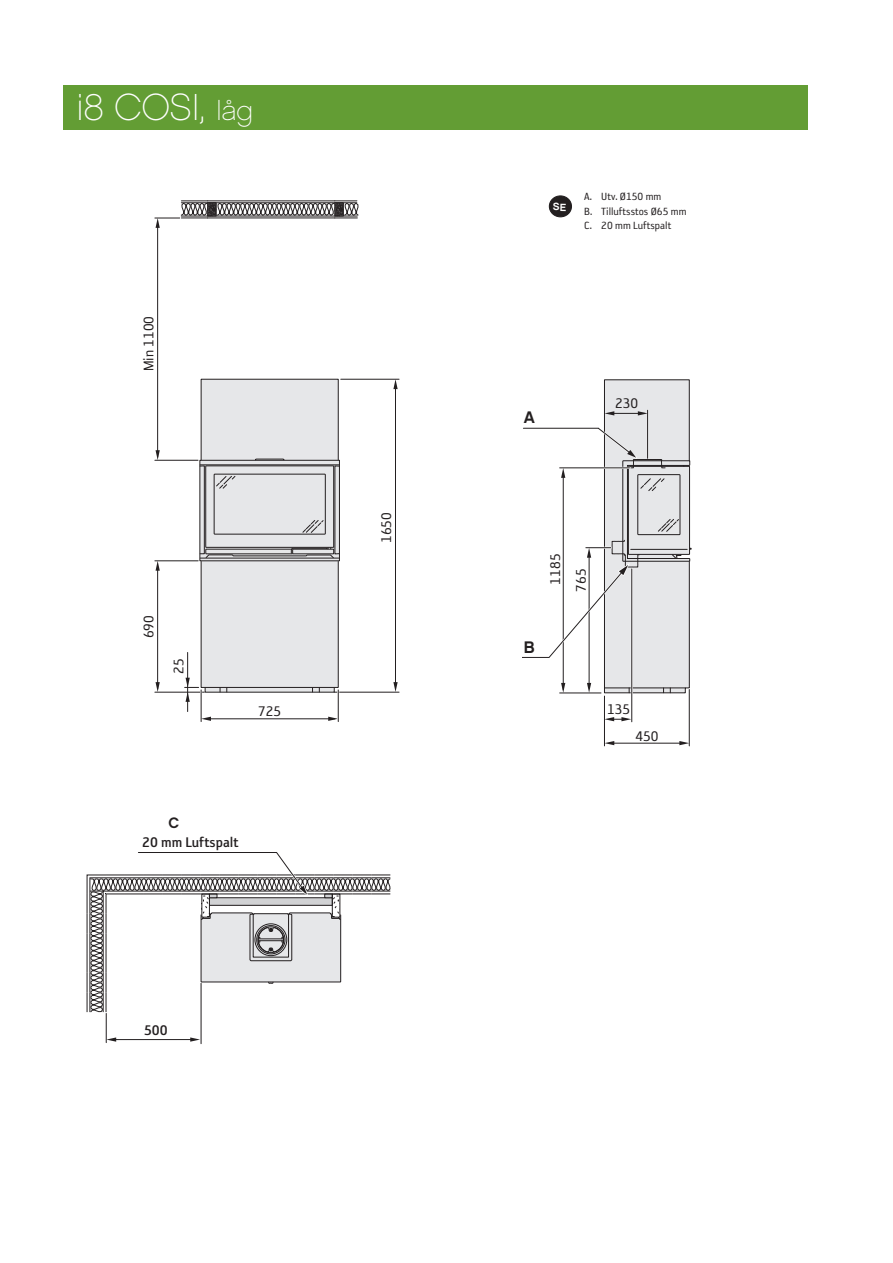
<style>
.page{position:relative;width:893px;height:1263px;background:#fff}
.page>*{position:absolute;margin:0;border:0;box-sizing:border-box;transform-origin:0 0}
.t1{font:37.5px "Chalet Paris Nineteen Sixty";color:#fff}
.t2{font:16.65px "Chalet New York Nineteen Sixty";color:#231f20}
.t3{font:16.05px/25.8px "Reykjavik One OT A Gauge";color:#231f20}
.t4{font:16.05px "Reykjavik One OT B Gauge";color:#231f20}
.t5{font:15px "Chalet New York Nineteen Sixty";color:#231f20}
.t6{font:12px/14.4px "Reykjavik One OT A Gauge";color:#231f20}
.s1{font-size:27px}
</style>
<div class="page">
<div style="left:64px;top:85px;width:744px;height:45px;background:#639d34"></div>
<div style="left:335px;top:466px;width:5px;height:88px;border:1px solid #231f20"></div>
<hr style="left:341px;top:379px;width:58px;height:1px;background:#231f20">
<hr style="left:395px;top:384px;width:1px;height:305px;background:#231f20">
<svg style="left:393px;top:682px;width:5px;height:10px"></svg>
<svg style="left:393px;top:379px;width:5px;height:10px"></svg>
<hr style="left:334px;top:692px;width:65px;height:1px;background:#231f20">
<hr style="left:155px;top:560px;width:43px;height:1px;background:#231f20">
<hr style="left:157px;top:569px;width:1px;height:120px;background:#231f20">
<svg style="left:156px;top:682px;width:4px;height:10px"></svg>
<hr style="left:187px;top:652px;width:1px;height:59px;background:#231f20">
<svg style="left:156px;top:561px;width:4px;height:10px"></svg>
<hr style="left:155px;top:692px;width:49px;height:1px;background:#231f20">
<svg style="left:185px;top:379px;width:154px;height:323px;background:#dddedf"></svg>
<hr style="left:157px;top:226px;width:1px;height:231px;background:#231f20">
<svg style="left:156px;top:450px;width:4px;height:10px"></svg>
<svg style="left:155px;top:201px;width:204px;height:27px"></svg>
<hr style="left:155px;top:460px;width:43px;height:1px;background:#231f20">
<hr style="left:200px;top:690px;width:2px;height:31px;background:#fff">
<hr style="left:201px;top:690px;width:1px;height:31px;background:#231f20">
<hr style="left:210px;top:718px;width:125px;height:1px;background:#231f20">
<svg style="left:328px;top:717px;width:9px;height:4px"></svg>
<svg style="left:201px;top:717px;width:10px;height:4px"></svg>
<hr style="left:337px;top:690px;width:2px;height:31px;background:#fff">
<hr style="left:338px;top:690px;width:1px;height:31px;background:#231f20">
<hr style="left:631px;top:569px;width:1px;height:153px;background:#231f20">
<hr style="left:689px;top:689px;width:1px;height:57px;background:#231f20">
<svg style="left:605px;top:717px;width:26px;height:4px"></svg>
<hr style="left:604px;top:696px;width:1px;height:50px;background:#231f20">
<hr style="left:609px;top:743px;width:73px;height:1px;background:#231f20">
<svg style="left:605px;top:741px;width:9px;height:4px"></svg>
<svg style="left:679px;top:741px;width:10px;height:4px"></svg>
<hr style="left:560px;top:693px;width:41px;height:1px;background:#231f20">
<svg style="left:523px;top:379px;width:168px;height:314px"></svg>
<div style="left:549px;top:196px;width:23px;height:21px;background:#231f20;border-radius:50%"></div>
<div style="left:549px;top:195px;width:23px;height:22px;border:1px solid #231f20;border-radius:50%"></div>
<hr style="left:201px;top:983px;width:1px;height:61px;background:#231f20">
<svg style="left:86px;top:852px;width:305px;height:190px"></svg>
<div style="left:253px;top:914px;width:36px;height:43px;border:1px solid #231f20"></div>
<h1 class="t1" style="left:77px;top:86px;width:178px">i8 COSI, <span class="s1">låg</span></h1>
<h3 class="t3" style="left:136px;top:371px;width:57px;rotate:-90deg">Min 1100</h3>
<h3 class="t3" style="left:136px;top:638px;width:25px;rotate:-90deg">690</h3>
<h3 class="t3" style="left:166px;top:673px;width:17px;rotate:-90deg">25</h3>
<h3 class="t3" style="left:374px;top:543px;width:32px;rotate:-90deg">1650</h3>
<p class="t6" style="left:584px;top:190px;width:104px">A. Utv. Ø150 mm<br>B. Tilluftsstos Ø65 mm<br>C. 20 mm Luftspalt</p>
<h2 class="t2" style="left:524px;top:406px;width:13px">A</h2>
<h3 class="t3" style="left:615px;top:391px;width:25px">230</h3>
<h3 class="t3" style="left:542px;top:592px;width:39px;text-indent:7px;rotate:-90deg">1185<br>765</h3>
<h2 class="t2" style="left:524px;top:637px;width:12px">B</h2>
<h3 class="t3" style="left:258px;top:698px;width:25px">725</h3>
<h3 class="t3" style="left:607px;top:696px;width:25px">135</h3>
<p class="t5" style="left:169px;top:814px;width:12px">C</p>
<h3 class="t4" style="left:142px;top:834px;width:98px">20 mm Luftspalt</h3>
<h3 class="t4" style="left:144px;top:1022px;width:25px">500</h3>
<h3 class="t3" style="left:635px;top:723px;width:25px">450</h3>
</div>
